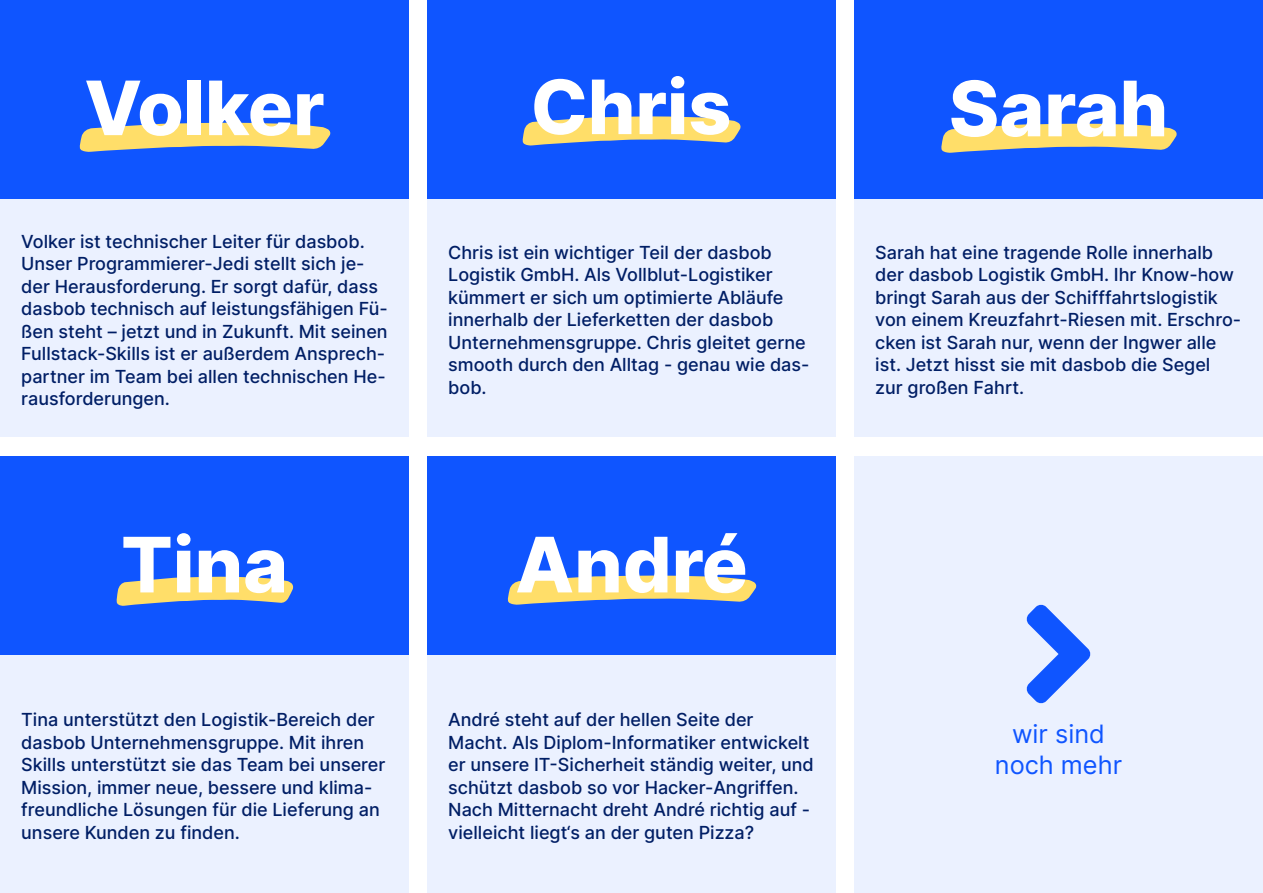
<style>
.page{position:relative;width:1263px;height:893px;background:#fff}
.page>*{position:absolute;margin:0;border:0;box-sizing:border-box;transform-origin:0 0}
.t1{font:800 76.5px "Inter";color:#fff}
.t2{font:800 75px "Inter";color:#fff}
.t3{font:25.35px/30.5px "Inter";color:#0f55ff;text-align:center}
.t4{font:500 18px/22.5px "Inter";color:#001e65}
</style>
<div class="page">
<div style="left:0;top:198px;width:409px;height:239px;background:#ebf1ff"></div>
<div style="left:0;top:0;width:409px;height:198px;background:#0f55ff"></div>
<svg style="left:79px;top:123px;width:252px;height:29px"></svg>
<div style="left:427px;top:198px;width:409px;height:239px;background:#ebf1ff"></div>
<div style="left:854px;top:198px;width:409px;height:239px;background:#ebf1ff"></div>
<div style="left:0;top:655px;width:409px;height:238px;background:#ebf1ff"></div>
<div style="left:427px;top:655px;width:409px;height:238px;background:#ebf1ff"></div>
<div style="left:427px;top:0;width:409px;height:198px;background:#0f55ff"></div>
<div style="left:854px;top:0;width:409px;height:198px;background:#0f55ff"></div>
<div style="left:0;top:456px;width:409px;height:199px;background:#0f55ff"></div>
<div style="left:427px;top:456px;width:409px;height:199px;background:#0f55ff"></div>
<svg style="left:522px;top:116px;width:219px;height:30px"></svg>
<svg style="left:941px;top:124px;width:236px;height:29px"></svg>
<svg style="left:116px;top:577px;width:178px;height:29px"></svg>
<svg style="left:507px;top:575px;width:250px;height:30px"></svg>
<div style="left:854px;top:456px;width:409px;height:437px;background:#ebf1ff"></div>
<svg style="left:1026px;top:604px;width:65px;height:100px"></svg>
<h2 class="t2" style="left:84px;top:53px;width:242px">Volker</h2>
<p class="t4" style="left:21px;top:229px;width:368px">Volker ist technischer Leiter für dasbob.<br>Unser Programmierer-Jedi stellt sich je&shy;der Herausforderung. Er sorgt dafür, dass dasbob technisch auf leistungsfähigen Fü&shy;ßen steht – jetzt und in Zukunft. Mit seinen Fullstack-Skills ist er außerdem Ansprech&shy;partner im Team bei allen technischen He&shy;rausforderungen.</p>
<h2 class="t2" style="left:531px;top:52px;width:202px">Chris</h2>
<h1 class="t1" style="left:949px;top:53px;width:221px">Sarah</h1>
<p class="t4" style="left:448px;top:241px;width:363px">Chris ist ein wichtiger Teil der dasbob Logistik GmbH. Als Vollblut-Logistiker kümmert er sich um optimierte Abläufe innerhalb der Lieferketten der dasbob Unternehmensgruppe. Chris gleitet gerne smooth durch den Alltag - genau wie das&shy;bob.</p>
<p class="t4" style="left:875px;top:241px;width:367px">Sarah hat eine tragende Rolle innerhalb der dasbob Logistik GmbH. Ihr Know-how bringt Sarah aus der Schifffahrtslogistik von einem Kreuzfahrt-Riesen mit. Erschro&shy;cken ist Sarah nur, wenn der Ingwer alle ist. Jetzt hisst sie mit dasbob die Segel zur großen Fahrt.</p>
<h1 class="t1" style="left:121px;top:509px;width:168px">Tina</h1>
<h1 class="t1" style="left:515px;top:509px;width:234px">André</h1>
<p class="t4" style="left:21px;top:708px;width:366px">Tina unterstützt den Logistik-Bereich der dasbob Unternehmensgruppe. Mit ihren Skills unterstützt sie das Team bei unserer Mission, immer neue, bessere und klima&shy;freundliche Lösungen für die Lieferung an unsere Kunden zu finden.</p>
<p class="t4" style="left:448px;top:708px;width:367px">André steht auf der hellen Seite der Macht. Als Diplom-Informatiker entwickelt er unsere IT-Sicherheit ständig weiter, und schützt dasbob so vor Hacker-Angriffen.<br>Nach Mitternacht dreht André richtig auf - vielleicht liegt‘s an der guten Pizza?</p>
<h3 class="t3" style="left:995px;top:718px;width:129px">wir sind noch mehr</h3>
</div>
